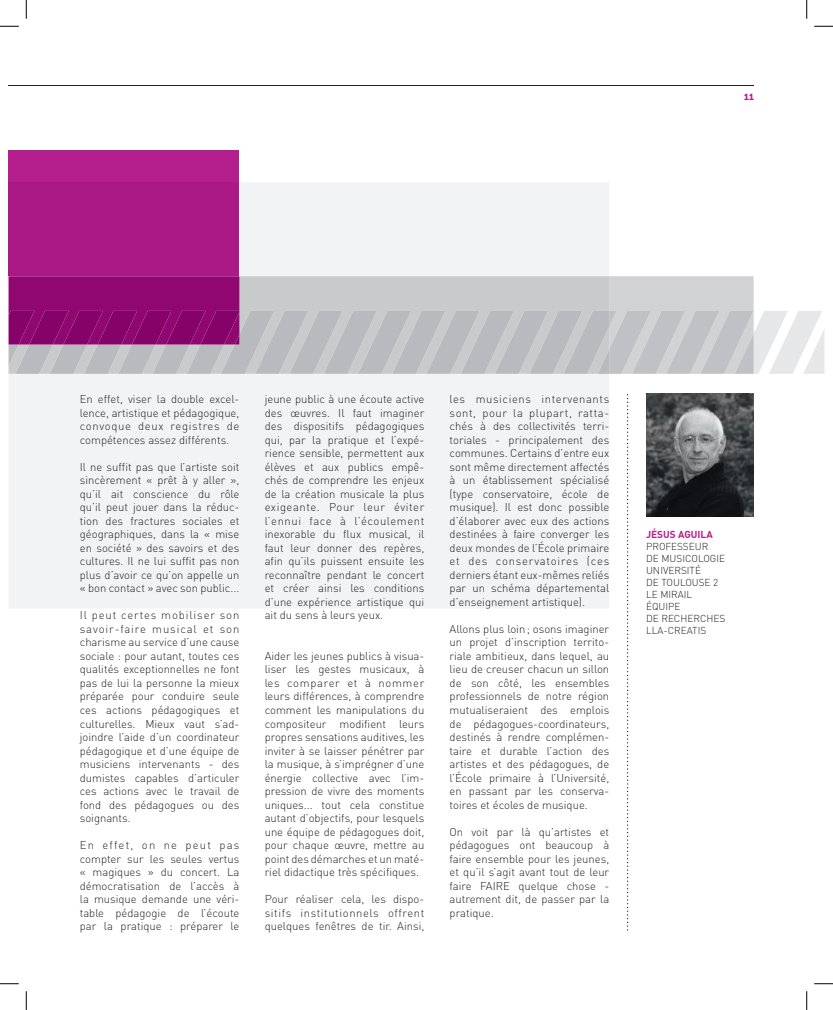
<style>
.page{position:relative;width:833px;height:1010px;background:#fff}
.page>*{position:absolute;margin:0;border:0;box-sizing:border-box;transform-origin:0 0}
.t1{font:300 11.25px/13.5px "DIN";color:#231f20;text-align:justify}
.t2{font:300 10px/12px "DIN";color:#231f20}
.t3{font:700 10px "DIN";color:#b41e8d}
.t4{font:8.75px "Museo Slab 900";color:#b41e8d}
</style>
<div class="page">
<div style="left:9px;top:183px;width:600px;height:425px;background:#f2f3f4"></div>
<img style="left:646px;top:393px;width:107px;height:123px">
<hr style="left:9px;top:85px;width:744px;height:1px;background:#231f20">
<div style="left:9px;top:150px;width:230px;height:32px;background:#b41e8d"></div>
<div style="left:9px;top:182px;width:230px;height:94px;background:#ab1987"></div>
<svg style="left:9px;top:276px;width:814px;height:97px;background:#bda3b9"></svg>
<svg style="left:0;top:25px;width:19px;height:2px"></svg>
<svg style="left:814px;top:25px;width:18px;height:2px"></svg>
<svg style="left:0;top:983px;width:19px;height:1px"></svg>
<svg style="left:814px;top:983px;width:18px;height:1px"></svg>
<svg style="left:25px;top:0;width:2px;height:19px"></svg>
<svg style="left:25px;top:991px;width:2px;height:18px"></svg>
<svg style="left:806px;top:0;width:1px;height:19px"></svg>
<svg style="left:806px;top:991px;width:1px;height:18px"></svg>
<p class="t4" style="left:743px;top:92px;width:11px">11</p>
<p class="t1" style="left:80px;top:392px;width:161px">En effet, viser la double excel&shy;lence, artistique et pédagogique, convoque deux registres de compétences assez différents.</p>
<p class="t1" style="left:80px;top:460px;width:161px">Il ne suffit pas que l’artiste soit sincèrement « prêt à y aller », qu’il ait conscience du rôle qu’il peut jouer dans la réduc&shy;tion des fractures sociales et géographiques, dans la « mise en société » des savoirs et des cultures. Il ne lui suffit pas non plus d’avoir ce qu’on appelle un « bon contact » avec son public...</p>
<p class="t1" style="left:80px;top:608px;width:161px">Il peut certes mobiliser son savoir-faire musical et son charisme au service d’une cause sociale : pour autant, toutes ces qualités exceptionnelles ne font pas de lui la personne la mieux préparée pour conduire seule ces actions pédagogiques et culturelles. Mieux vaut s’ad&shy;joindre l’aide d’un coordinateur pédagogique et d’une équipe de musiciens intervenants - des dumistes capables d’articuler ces actions avec le travail de fond des pédagogues ou des soignants.</p>
<p class="t1" style="left:80px;top:838px;width:161px">En effet, on ne peut pas compter sur les seules vertus « magiques » du concert. La démocratisation de l’accès à la musique demande une véri&shy;table pédagogie de l’écoute par la pratique : préparer le</p>
<p class="t1" style="left:264px;top:392px;width:161px">jeune public à une écoute active des œuvres. Il faut imaginer des dispositifs pédagogiques qui, par la pratique et l’expé&shy;rience sensible, permettent aux élèves et aux publics empê&shy;chés de comprendre les enjeux de la création musicale la plus exigeante. Pour leur éviter l’ennui face à l’écoulement inexorable du flux musical, il faut leur donner des repères, afin qu’ils puissent ensuite les reconnaître pendant le concert et créer ainsi les conditions d’une expérience artistique qui ait du sens à leurs yeux.</p>
<p class="t1" style="left:264px;top:649px;width:161px">Aider les jeunes publics à visua&shy;liser les gestes musicaux, à les comparer et à nommer leurs différences, à comprendre comment les manipulations du compositeur modifient leurs propres sensations auditives, les inviter à se laisser pénétrer par la musique, à s’imprégner d’une énergie collective avec l’im&shy;pression de vivre des moments uniques... tout cela constitue autant d’objectifs, pour lesquels une équipe de pédagogues doit, pour chaque œuvre, mettre au point des démarches et un maté&shy;riel didactique très spécifiques.</p>
<p class="t1" style="left:264px;top:892px;width:161px">Pour réaliser cela, les dispo&shy;sitifs institutionnels offrent quelques fenêtres de tir. Ainsi,</p>
<p class="t1" style="left:449px;top:392px;width:161px">les musiciens intervenants sont, pour la plupart, ratta&shy;chés à des collectivités terri&shy;toriales - principalement des communes. Certains d’entre eux sont même directement affectés à un établissement spécialisé (type conservatoire, école de musique). Il est donc possible d’élaborer avec eux des actions destinées à faire converger les deux mondes de l’École primaire et des conservatoires (ces derniers étant eux-mêmes reliés par un schéma départemental d’enseignement artistique).</p>
<p class="t1" style="left:449px;top:622px;width:161px">Allons plus loin ; osons imaginer un projet d’inscription territo&shy;riale ambitieux, dans lequel, au lieu de creuser chacun un sillon de son côté, les ensembles professionnels de notre région mutualiseraient des emplois de pédagogues-coordinateurs, destinés à rendre complémen&shy;taire et durable l’action des artistes et des pédagogues, de l’École primaire à l’Université, en passant par les conserva&shy;toires et écoles de musique.</p>
<p class="t1" style="left:449px;top:824px;width:161px">On voit par là qu’artistes et pédagogues ont beaucoup à faire ensemble pour les jeunes, et qu’il s’agit avant tout de leur faire FAIRE quelque chose - autrement dit, de passer par la pratique.</p>
<p class="t3" style="left:645px;top:528px;width:68px">JÉSUS AGUILA</p>
<p class="t2" style="left:645px;top:540px;width:81px">PROFESSEUR<br>DE MUSICOLOGIE<br>UNIVERSITÉ<br>DE TOULOUSE 2<br>LE MIRAIL<br>ÉQUIPE<br>DE RECHERCHES<br>LLA-CREATIS</p>
</div>
